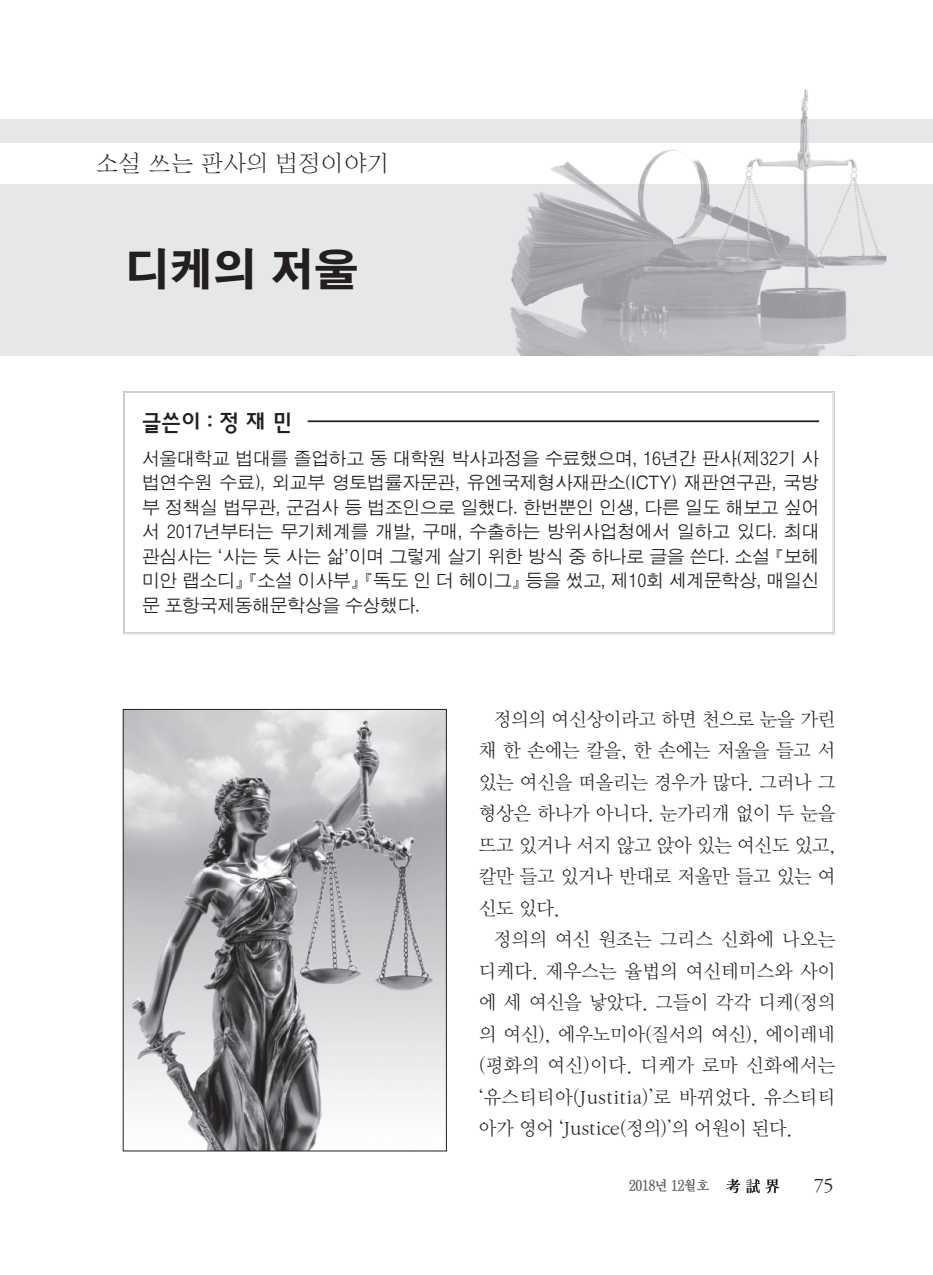
<style>
.page{position:relative;width:933px;height:1275px;background:#fff}
.page>*{position:absolute;margin:0;border:0;box-sizing:border-box;transform-origin:0 0}
.t1{font:43.75px "D Xgo Std 70";color:#231f20}
.t2{font:22.75px "DX Shnm Std";color:#231f20}
.t3{font:22.75px "DX Mgo Std B";color:#231f20}
.t4{font:19.25px/31.5px "DX Nmu Std 20";letter-spacing:-.01em;color:#231f20;text-align:justify}
.t5{font:19.25px "DX Nmu Std 30";color:#231f20}
.t6{font:17.5px/24.5px "D Xgo Std 20";color:#231f20;text-align:justify}
.t7{font:14px "D Xmu Std 40";letter-spacing:-.05em;color:#5a5a5d;scale:.95 1}
</style>
<div class="page">
<svg style="left:726px;top:1179px;width:14px;height:14px"></svg>
<svg style="left:746px;top:1179px;width:33px;height:14px"></svg>
<svg style="left:125px;top:392px;width:708px;height:241px"></svg>
<div style="left:0;top:119px;width:933px;height:237px;background:#e6e7e9"></div>
<div style="left:0;top:144px;width:933px;height:40px;background:#fff"></div>
<img style="left:508px;top:89px;width:385px;height:267px">
<img style="left:125px;top:711px;width:319px;height:438px">
<div style="left:123px;top:709px;width:323px;height:442px;border:1px solid #231f20"></div>
<hr style="left:308px;top:420px;width:511px;height:2px;background:#231f20">
<p class="t2" style="left:96px;top:152px;width:295px">소설 쓰는 판사의 법정이야기</p>
<h1 class="t1" style="left:126px;top:247px;width:233px">디케의 저울</h1>
<p class="t3" style="left:142px;top:412px;width:151px">글쓴이 : 정 재 민</p>
<p class="t6" style="left:142px;top:447px;width:678px">서울대학교 법대를 졸업하고 동 대학원 박사과정을 수료했으며, 16년간 판사(제32기 사 법연수원 수료), 외교부 영토법률자문관, 유엔국제형사재판소(ICTY) 재판연구관, 국방 부 정책실 법무관, 군검사 등 법조인으로 일했다. 한번뿐인 인생, 다른 일도 해보고 싶어 서 2017년부터는 무기체계를 개발, 구매, 수출하는 방위사업청에서 일하고 있다. 최대 관심사는 ‘사는 듯 사는 삶’이며 그렇게 살기 위한 방식 중 하나로 글을 쓴다. 소설 『보헤 미안 랩소디』 『소설 이사부』 『독도 인 더 헤이그』 등을 썼고, 제10회 세계문학상, 매일신 문 포항국제동해문학상을 수상했다.</p>
<p class="t4" style="left:479px;top:704px;width:358px;text-indent:15px">정의의 여신상이라고 하면 천으로 눈을 가린 채 한 손에는 칼을, 한 손에는 저울을 들고 서 있는 여신을 떠올리는 경우가 많다. 그러나 그 형상은 하나가 아니다. 눈가리개 없이 두 눈을 뜨고 있거나 서지 않고 앉아 있는 여신도 있고, 칼만 들고 있거나 반대로 저울만 들고 있는 여 신도 있다.</p>
<p class="t4" style="left:479px;top:924px;width:358px;text-indent:15px">정의의 여신 원조는 그리스 신화에 나오는 디케다. 제우스는 율법의 여신테미스와 사이 에 세 여신을 낳았다. 그들이 각각 디케(정의 의 여신), 에우노미아(질서의 여신), 에이레네 (평화의 여신)이다. 디케가 로마 신화에서는 ‘유스티티아(Justitia)’로 바뀌었다. 유스티티 아가 영어 ‘Justice(정의)’의 어원이 된다.</p>
<p class="t7" style="left:629px;top:1179px;width:87px">2018년 12월호</p>
<p class="t5" style="left:813px;top:1176px;width:21px">75</p>
</div>
